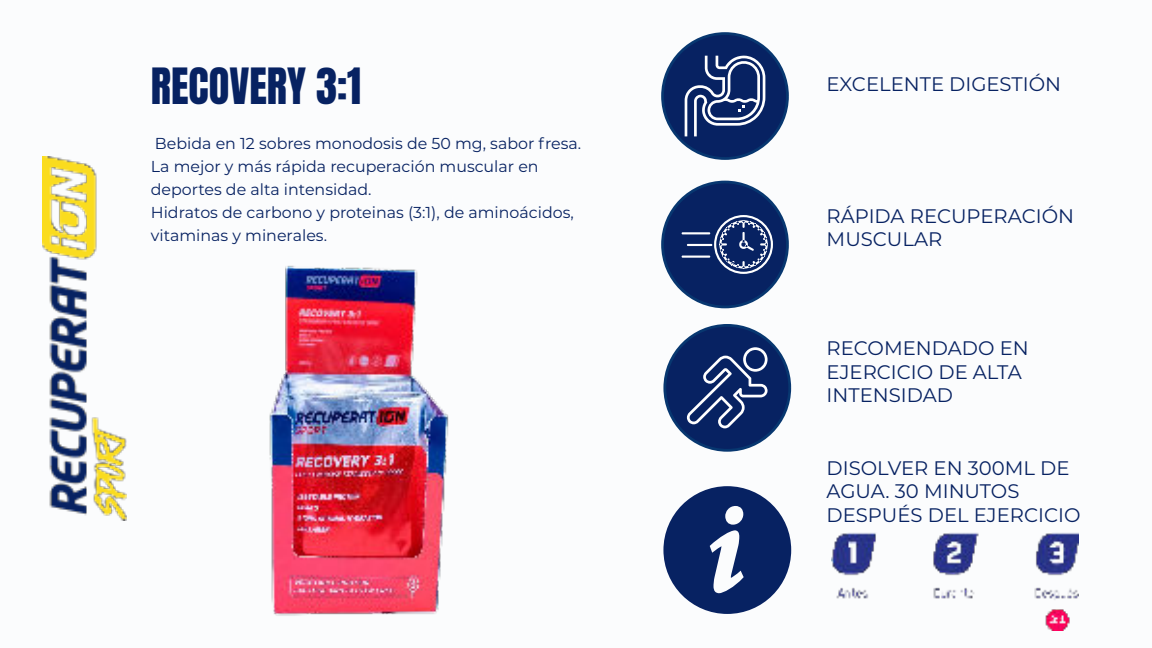
<style>
.page{position:relative;width:1152px;height:648px;background:#fbfcfd}
.page>*{position:absolute;margin:0;border:0;box-sizing:border-box;transform-origin:0 0}
.t1{font:42.4px "Anton";color:#072262}
.t2{font:19.6px/23.6px "Montserrat";color:#072262}
.t3{font:16px/22.8px "Montserrat";color:#072262}
</style>
<div class="page">
<div style="left:665px;top:325px;width:125px;height:125px;background:#072262;border-radius:50%"></div>
<div style="left:663px;top:324px;width:128px;height:128px;border:3px solid #073770;border-radius:50%"></div>
<svg style="left:663px;top:486px;width:128px;height:128px"></svg>
<div style="left:663px;top:34px;width:124px;height:124px;background:#072262;border-radius:50%"></div>
<div style="left:661px;top:32px;width:128px;height:128px;border:3px solid #073770;border-radius:50%"></div>
<div style="left:663px;top:182px;width:124px;height:125px;background:#072262;border-radius:50%"></div>
<div style="left:661px;top:181px;width:128px;height:127px;border:3px solid #073770;border-radius:50%"></div>
<svg style="left:687px;top:347px;width:81px;height:81px"></svg>
<img style="left:42px;top:156px;width:84px;height:365px">
<svg style="left:685px;top:56px;width:80px;height:80px"></svg>
<img style="left:269px;top:265px;width:180px;height:351px">
<img style="left:832px;top:532px;width:247px;height:98px">
<svg style="left:681px;top:215px;width:92px;height:59px"></svg>
<h1 class="t1" style="left:151px;top:64px;width:212px">RECOVERY 3:1</h1>
<p class="t3" style="left:151px;top:132px;width:432px">Bebida en 12 sobres monodosis de 50 mg, sabor fresa.<br>La mejor y más rápida recuperación muscular en deportes de alta intensidad.<br>Hidratos de carbono y proteinas (3:1), de aminoácidos, vitaminas y minerales.</p>
<p class="t2" style="left:827px;top:72px;width:236px">EXCELENTE DIGESTIÓN</p>
<p class="t2" style="left:827px;top:203px;width:249px">RÁPIDA RECUPERACIÓN<br>MUSCULAR</p>
<p class="t2" style="left:827px;top:336px;width:204px">RECOMENDADO EN<br>EJERCICIO DE ALTA<br>INTENSIDAD</p>
<p class="t2" style="left:827px;top:455px;width:255px">DISOLVER EN 300ML DE<br>AGUA. 30 MINUTOS<br>DESPUÉS DEL EJERCICIO</p>
</div>
